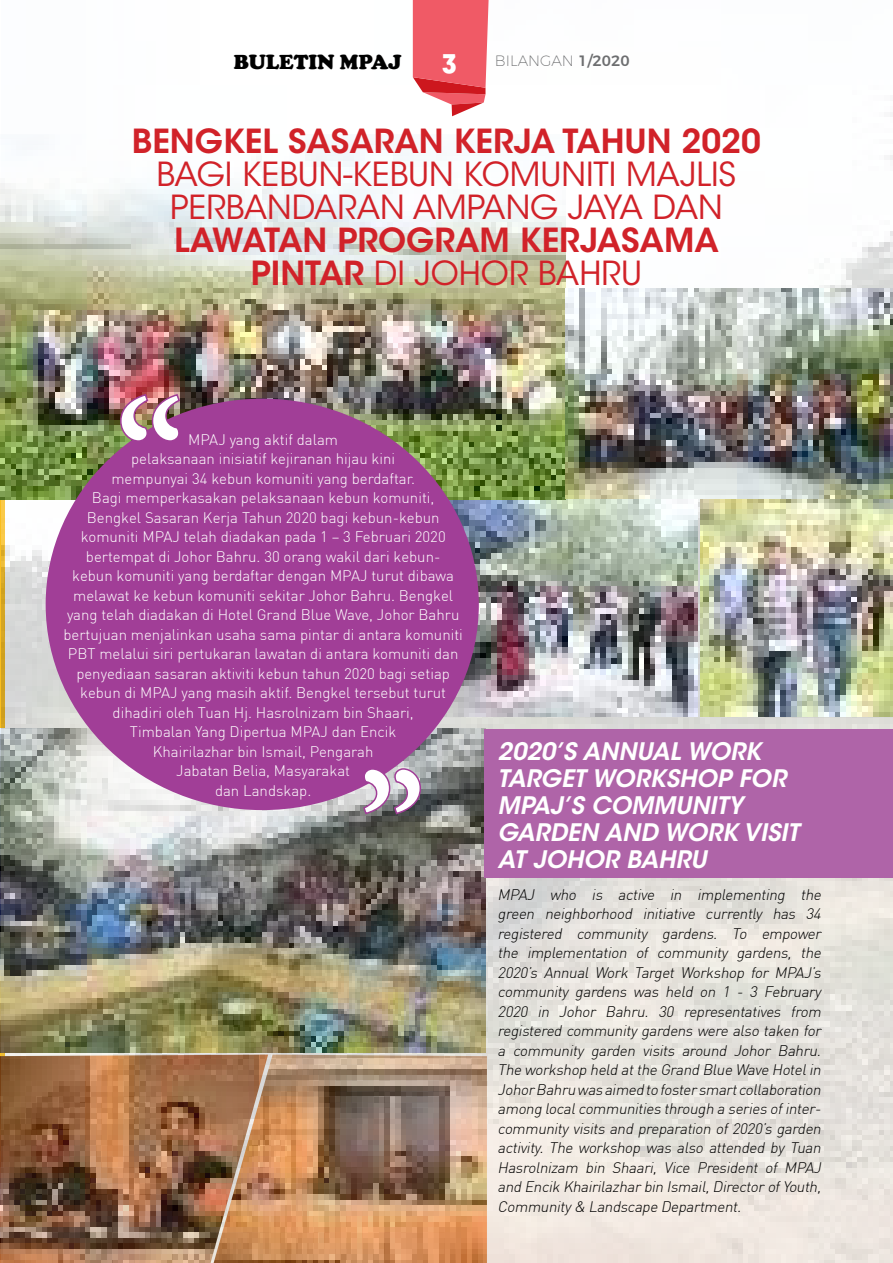
<style>
.page{position:relative;width:893px;height:1263px;background:#fff}
.page>*{position:absolute;margin:0;border:0;box-sizing:border-box;transform-origin:0 0}
.t1{font:700 condensed 165px "Minion Pro";color:#fff}
.t2{font:700 condensed 159px "Minion Pro";color:#fff}
.t3{font:600 33px/33px "ITC Avant Garde Std";color:#d12229;text-align:center}
.t4{font:33px/33px "ITC Avant Garde Std";color:#d12229;text-align:center}
.t5{font:900 27px "Fengardo Neue";color:#fff}
.t6{font:italic 600 24px/27px "ITC Avant Garde Std";color:#fff}
.t7{font:900 21px "Cooper";color:#000}
.t8{font:300 15px/19.5px "DIN Pro";color:#fff;text-align:center}
.t9{font:italic 300 15px/19.5px "DIN Pro";letter-spacing:-.205em;color:#000;text-align:justify}
.t10{font:200 15px "Montserrat";color:#6d6e70}
.s1{font-weight:500}
.s2{font-weight:400}
</style>
<div class="page">
<svg style="left:0;top:412px;width:1px;height:643px"></svg>
<img style="left:1px;top:0;width:892px;height:1263px">
<img style="left:444px;top:500px;width:253px;height:217px">
<img style="left:1px;top:134px;width:564px;height:365px">
<div style="left:46px;top:399px;width:433px;height:411px;background:#a13e97;border-radius:50%"></div>
<img style="left:565px;top:288px;width:328px;height:210px">
<img style="left:700px;top:500px;width:193px;height:216px">
<svg style="left:119px;top:393px;width:62px;height:49px"></svg>
<svg style="left:362px;top:767px;width:60px;height:48px;background:#9f8ba0"></svg>
<div style="left:484px;top:729px;width:409px;height:149px;background:#af64a8"></div>
<svg style="left:413px;top:0;width:76px;height:116px;background:#ee6b75"></svg>
<h3 class="t7" style="left:234px;top:49px;width:170px">BULETIN MPAJ</h3>
<h3 class="t5" style="left:442px;top:50px;width:16px">3</h3>
<p class="t10" style="left:495px;top:52px;width:136px">BILANGAN <span class="s1">1/2020</span></p>
<h3 class="t3" style="left:132px;top:128px;width:631px">BENGKEL SASARAN KERJA TAHUN 2020</h3>
<h3 class="t4" style="left:157px;top:161px;width:581px">BAGI KEBUN-KEBUN KOMUNITI MAJLIS<br>PERBANDARAN AMPANG JAYA DAN</h3>
<h3 class="t3" style="left:174px;top:227px;width:546px">LAWATAN PROGRAM KERJASAMA<br>PINTAR <span class="s2">DI JOHOR BAHRU</span></h3>
<h1 class="t1" style="left:116px;top:358px;width:70px">“</h1>
<p class="t8" style="left:63px;top:431px;width:401px">MPAJ yang aktif dalam<br>pelaksanaan inisiatif kejiranan hijau kini<br>mempunyai 34 kebun komuniti yang berdaftar.<br>Bagi memperkasakan pelaksanaan kebun komuniti, Bengkel Sasaran Kerja Tahun 2020 bagi kebun-kebun komuniti MPAJ telah diadakan pada 1 – 3 Februari 2020 bertempat di Johor Bahru. 30 orang wakil dari kebun-<br>kebun komuniti yang berdaftar dengan MPAJ turut dibawa melawat ke kebun komuniti sekitar Johor Bahru. Bengkel yang telah diadakan di Hotel Grand Blue Wave, Johor Bahru bertujuan menjalinkan usaha sama pintar di antara komuniti PBT melalui siri pertukaran lawatan di antara komuniti dan penyediaan sasaran aktiviti kebun tahun 2020 bagi setiap kebun di MPAJ yang masih aktif. Bengkel tersebut turut dihadiri oleh Tuan Hj. Hasrolnizam bin Shaari,<br>Timbalan Yang Dipertua MPAJ dan Encik<br>Khairilazhar bin Ismail, Pengarah<br>Jabatan Belia, Masyarakat<br>dan Landskap.</p>
<h2 class="t2" style="left:359px;top:732px;width:68px">”</h2>
<h3 class="t6" style="left:498px;top:738px;width:303px">2020’S ANNUAL WORK<br>TARGET WORKSHOP FOR<br>MPAJ’S COMMUNITY<br>GARDEN AND WORK VISIT<br>AT JOHOR BAHRU</h3>
<p class="t9" style="left:498px;top:885px;width:328px">MPAJ who is active in implementing the green neighborhood initiative currently has 34 registered community gardens. To empower the implementation of community gardens, the 2020’s Annual Work Target Workshop for MPAJ’s community gardens was held on 1 - 3 February 2020 in Johor Bahru. 30 representatives from registered community gardens were also taken for a community garden visits around Johor Bahru.<br>The workshop held atthe Grand Blue Wave Hotelin Johor Bahru was aimed to foster smartcollaboration among localcommunities through a series ofinter&shy;community visits and preparation of 2020’s garden activity. The workshop was also attended by Tuan Hasrolnizam bin Shaari, Vice President of MPAJ and Encik Khairilazhar bin Ismail,Director ofYouth, Community &amp; Landscape Department.</p>
</div>
